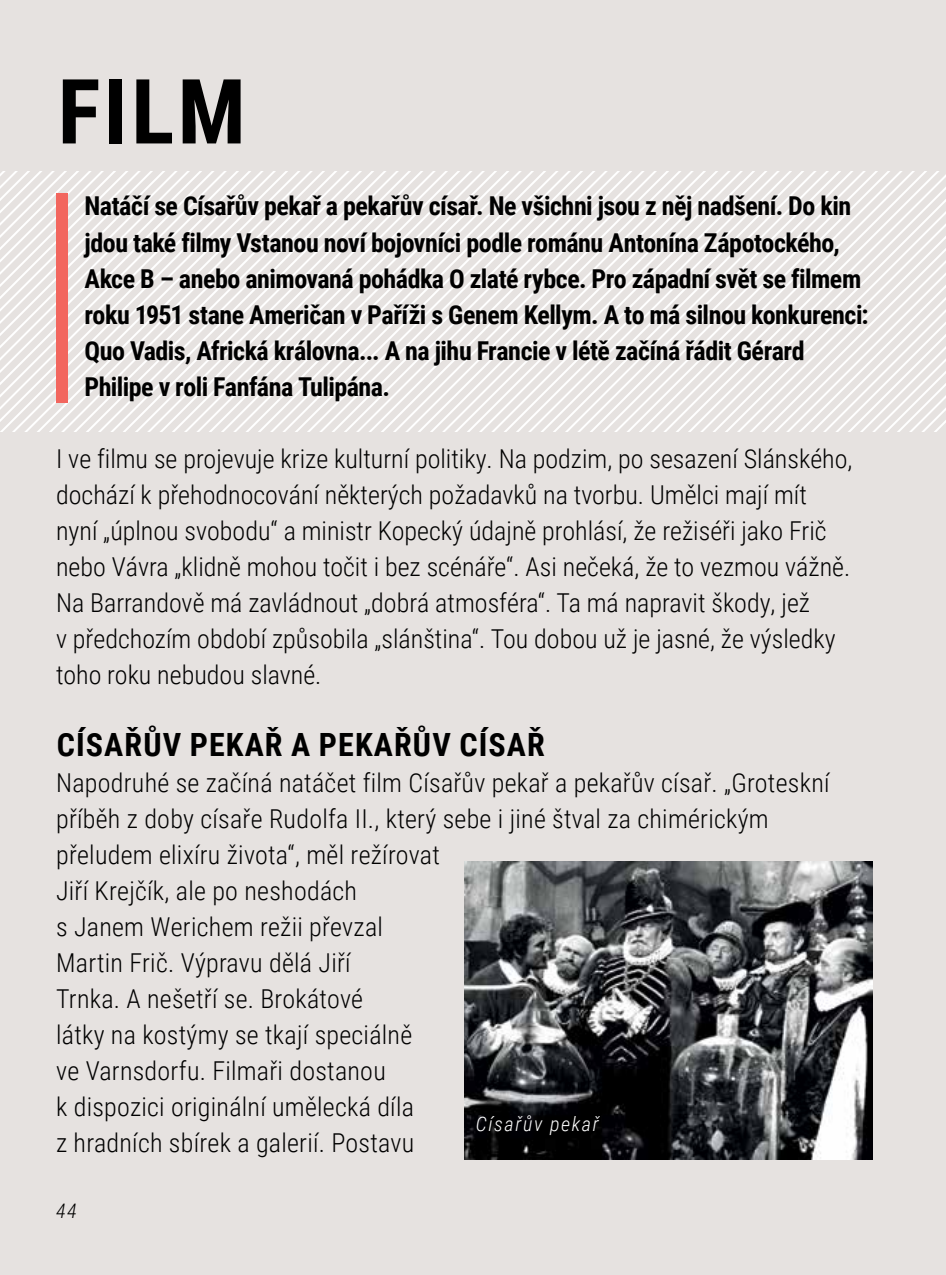
<style>
.page{position:relative;width:946px;height:1275px;background:#fff}
.page>*{position:absolute;margin:0;border:0;box-sizing:border-box;transform-origin:0 0}
.t1{font:700 90px "Roboto Condensed";color:#000}
.t2{font:700 32px "Roboto Condensed";letter-spacing:.035em;color:#000}
.t3{font:300 26px/36px "Roboto Condensed";color:#000}
.t4{font:700 26px/36px "Roboto Condensed";letter-spacing:-.02em;color:#000}
.t5{font:italic 300 20px "Roboto Condensed";letter-spacing:.08em;color:#fff}
.t6{font:italic 300 20px "Roboto Condensed";color:#000}
</style>
<div class="page">
<div style="left:0;top:0;width:946px;height:1274px;background:#e6e2e0"></div>
<svg style="left:658px;top:172px;width:57px;height:259px"></svg>
<svg style="left:715px;top:172px;width:231px;height:259px"></svg>
<svg style="left:0;top:172px;width:658px;height:259px"></svg>
<div style="left:56px;top:192px;width:11px;height:210px;background:#f2665e"></div>
<img style="left:464px;top:861px;width:408px;height:298px">
<h1 class="t1" style="left:58px;top:48px;width:190px">FILM</h1>
<p class="t4" style="left:84px;top:187px;width:785px">Natáčí se Císařův pekař a pekařův císař. Ne všichni jsou z něj nadšení. Do kin jdou také filmy Vstanou noví bojovníci podle románu Antonína Zápotockého, Akce B – anebo animovaná pohádka O zlaté rybce. Pro západní svět se filmem roku 1951 stane Američan v Paříži s Genem Kellym. A to má silnou konkurenci:<br>Quo Vadis, Africká královna... A na jihu Francie v létě začíná řádit Gérard Philipe v roli Fanfána Tulipána.</p>
<p class="t3" style="left:56px;top:439px;width:798px">I ve filmu se projevuje krize kulturní politiky. Na podzim, po sesazení Slánského, dochází k přehodnocování některých požadavků na tvorbu. Umělci mají mít nyní „úplnou svobodu“ a ministr Kopecký údajně prohlásí, že režiséři jako Frič nebo Vávra „klidně mohou točit i bez scénáře“. Asi nečeká, že to vezmou vážně.<br>Na Barrandově má zavládnout „dobrá atmosféra“. Ta má napravit škody, jež<br>v předchozím období způsobila „slánština“. Tou dobou už je jasné, že výsledky toho roku nebudou slavné.</p>
<p class="t2" style="left:57px;top:722px;width:489px">CÍSAŘŮV PEKAŘ A PEKAŘŮV CÍSAŘ</p>
<p class="t3" style="left:56px;top:763px;width:775px">Napodruhé se začíná natáčet film Císařův pekař a pekařův císař. „Groteskní příběh z doby císaře Rudolfa II., který sebe i jiné štval za chimérickým přeludem elixíru života“, měl režírovat<br>Jiří Krejčík, ale po neshodách<br>s Janem Werichem režii převzal<br>Martin Frič. Výpravu dělá Jiří<br>Trnka. A nešetří se. Brokátové<br>látky na kostýmy se tkají speciálně<br>ve Varnsdorfu. Filmaři dostanou<br>k dispozici originální umělecká díla<br>z hradních sbírek a galerií. Postavu</p>
<p class="t5" style="left:476px;top:1110px;width:124px">Císařův pekař</p>
<p class="t6" style="left:56px;top:1196px;width:22px">44</p>
</div>
